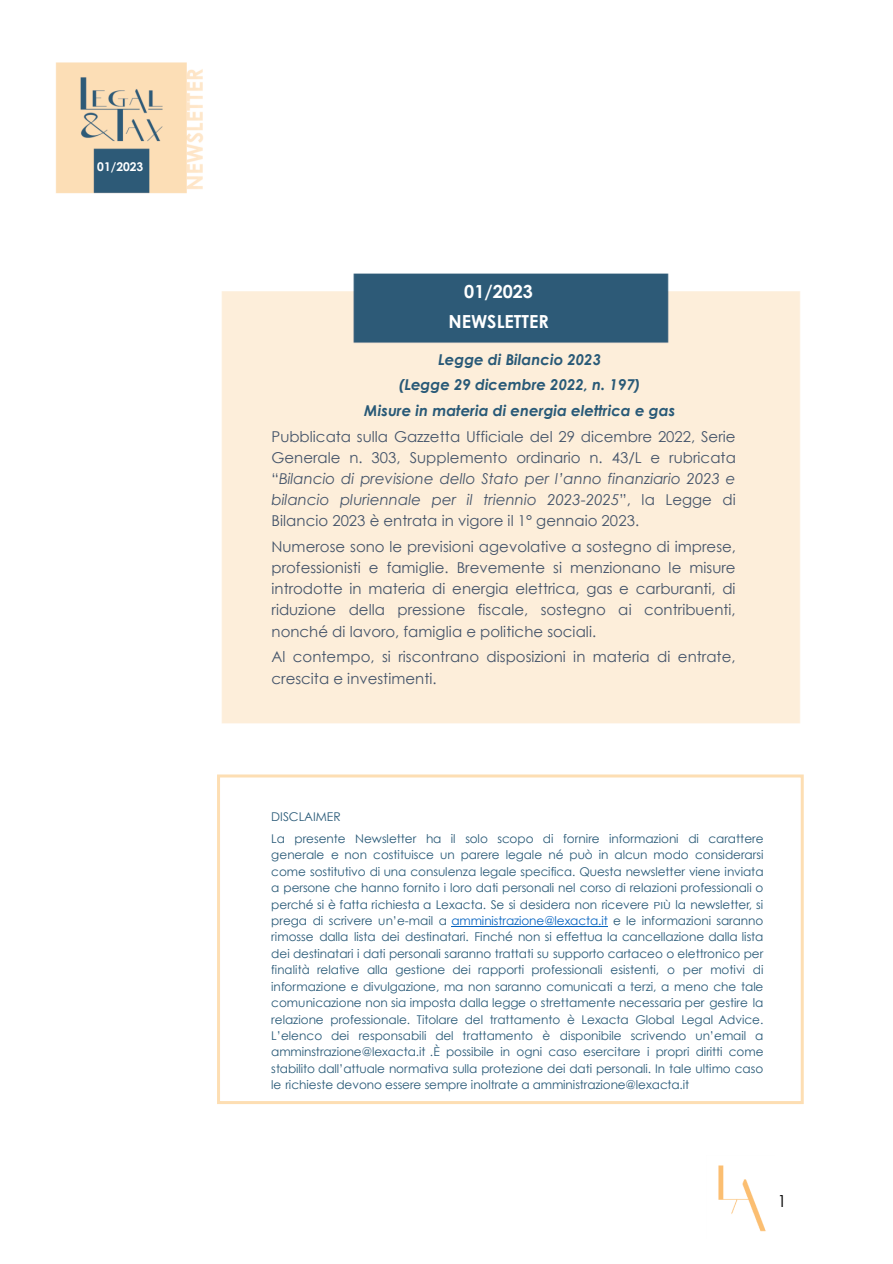
<style>
.page{position:relative;width:893px;height:1264px;background:#fff}
.page>*{position:absolute;margin:0;border:0;box-sizing:border-box;transform-origin:0 0}
.t1{font:700 18px "Century Gothic";color:#fff}
.t2{font:16.5px "Century Gothic";color:#000}
.t3{font:15px/21.1px "Century Gothic";color:#44546a;text-align:justify}
.t4{font:italic 700 15px "Century Gothic";color:#285977}
.t5{font:12px/16.5px "Century Gothic";letter-spacing:-.01em;color:#285977;text-align:justify}
.t6{font:700 12px "Century Gothic";color:#fff}
.s1{font-style:italic}
.s2{font-size:9.75px}
.s3{color:#0563c1}
</style>
<div class="page">
<img style="left:56px;top:62px;width:147px;height:132px">
<img style="left:221px;top:273px;width:579px;height:451px">
<img style="left:718px;top:1165px;width:48px;height:67px">
<div style="left:217px;top:774px;width:586px;height:329px;border:3px solid #fddeb3"></div>
<hr style="left:451px;top:925px;width:157px;height:1px;background:#0563c1">
<p class="t6" style="left:97px;top:158px;width:47px">01/2023</p>
<p class="t1" style="left:464px;top:280px;width:70px">01/2023</p>
<p class="t1" style="left:448px;top:310px;width:102px">NEWSLETTER</p>
<p class="t4" style="left:438px;top:349px;width:164px">Legge di Bilancio 2023</p>
<p class="t4" style="left:398px;top:375px;width:243px">(Legge 29 dicembre 2022, n. 197)</p>
<p class="t4" style="left:364px;top:401px;width:312px">Misure in materia di energia elettrica e gas</p>
<p class="t3" style="left:271px;top:425px;width:466px">Pubblicata sulla Gazzetta Ufficiale del 29 dicembre 2022, Serie Generale n. 303, Supplemento ordinario n. 43/L e rubricata “<span class="s1">Bilancio di previsione dello Stato per l’anno finanziario 2023 e bilancio pluriennale per il triennio 2023-2025</span>”, la Legge di Bilancio 2023 è entrata in vigore il 1° gennaio 2023.</p>
<p class="t3" style="left:271px;top:535px;width:466px">Numerose sono le previsioni agevolative a sostegno di imprese, professionisti e famiglie. Brevemente si menzionano le misure introdotte in materia di energia elettrica, gas e carburanti, di riduzione della pressione fiscale, sostegno ai contribuenti, nonché di lavoro, famiglia e politiche sociali.</p>
<p class="t3" style="left:271px;top:645px;width:465px">Al contempo, si riscontrano disposizioni in materia di entrate, crescita e investimenti.</p>
<p class="t5" style="left:271px;top:808px;width:71px">DISCLAIMER</p>
<p class="t5" style="left:271px;top:829px;width:493px">La presente Newsletter ha il solo scopo di fornire informazioni di carattere generale e non costituisce un parere legale né può in alcun modo considerarsi come sostitutivo di una consulenza legale specifica. Questa newsletter viene inviata a persone che hanno fornito i loro dati personali nel corso di relazioni professionali o perché si è fatta richiesta a Lexacta. Se si desidera non ricevere <span class="s2">PIÙ</span> la newsletter, si prega di scrivere un’e-mail a <span class="s3">amministrazione@lexacta.it</span> e le informazioni saranno rimosse dalla lista dei destinatari. Finché non si effettua la cancellazione dalla lista dei destinatari i dati personali saranno trattati su supporto cartaceo o elettronico per finalità relative alla gestione dei rapporti professionali esistenti, o per motivi di informazione e divulgazione, ma non saranno comunicati a terzi, a meno che tale comunicazione non sia imposta dalla legge o strettamente necessaria per gestire la relazione professionale. Titolare del trattamento è Lexacta Global Legal Advice.<br>L’elenco dei responsabili del trattamento è disponibile scrivendo un’email a amminstrazione@lexacta.it .È possibile in ogni caso esercitare i propri diritti come stabilito dall’attuale normativa sulla protezione dei dati personali. In tale ultimo caso le richieste devono essere sempre inoltrate a amministrazione@lexacta.it</p>
<h2 class="t2" style="left:777px;top:1190px;width:11px">1</h2>
</div>
